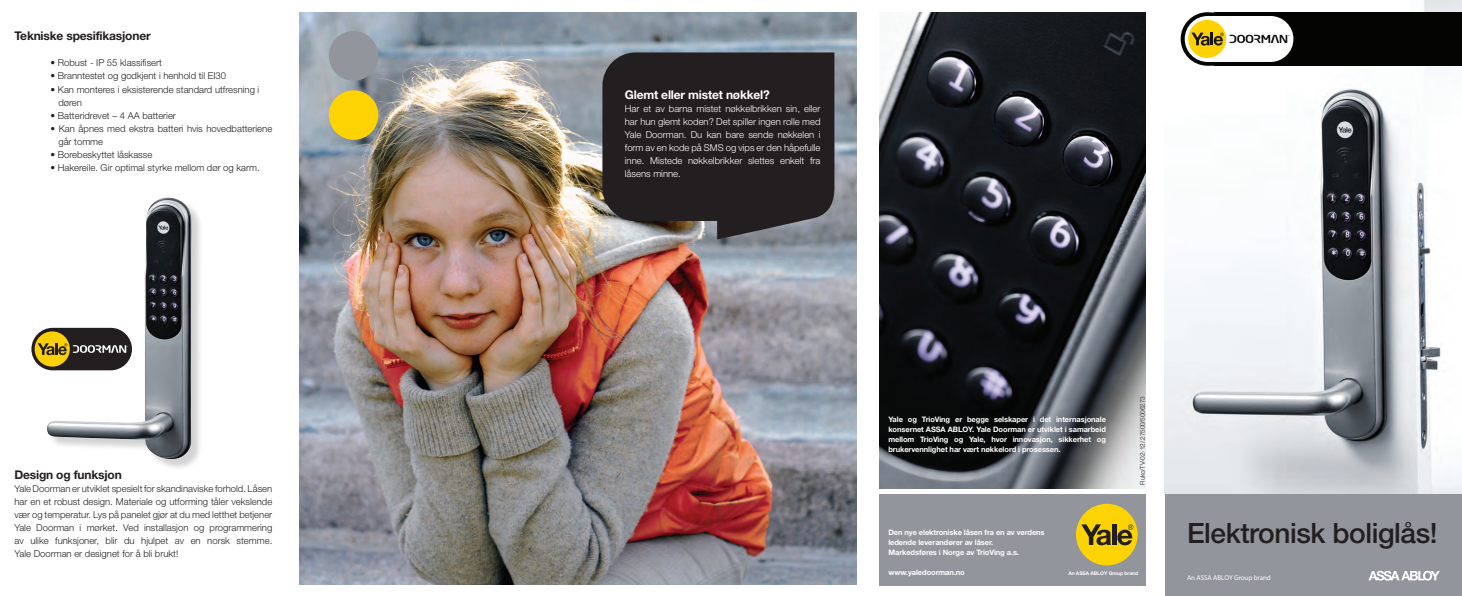
<style>
.page{position:relative;width:1462px;height:596px;background:#fff}
.page>*{position:absolute;margin:0;border:0;box-sizing:border-box;transform-origin:0 0}
.t1{font:500 28px "Helvetica Neue LT";letter-spacing:-.015em;color:#231f20}
.t2{font:700 12px "Helvetica Neue LT";letter-spacing:-.015em;color:#231f20}
.t3{font:700 12px "Helvetica Neue LT";letter-spacing:-.015em;color:#fff}
.t4{font:300 9.5px/13px "Helvetica Neue LT";color:#231f20}
.t5{font:300 9.5px/13px "Helvetica Neue LT";color:#fff;text-align:justify}
.t6{font:700 7.5px/10px "Helvetica Neue LT";letter-spacing:-.01em;color:#fff;text-align:justify}
.t7{font:700 7px "Helvetica Neue LT Std";letter-spacing:-.01em;color:#fff}
.t8{font:300 6.5px "Helvetica Neue LT";letter-spacing:-.025em;color:#231f20}
.t9{font:700 5px "Helvetica Neue LT";letter-spacing:-.01em;color:#fff}
.t10{font:2.5px "Trade Gothic LT Bold Cond Twenty";color:#171518}
.t11{font:2.4px "Trade Gothic LT Bold Cond Twenty";color:#fff}
</style>
<div class="page">
<img style="left:1164px;top:0;width:298px;height:494px">
<div style="left:1164px;top:494px;width:298px;height:101px;background:#92959c"></div>
<img style="left:299px;top:12px;width:557px;height:572px">
<div style="left:49px;top:199px;width:155px;height:272px;background:#231f20;opacity:.2"></div>
<img style="left:47px;top:197px;width:145px;height:264px">
<svg style="left:329px;top:149px;width:49px;height:50px;background:#97999c"></svg>
<div style="left:329px;top:31px;width:49px;height:50px;background:#92959c;border-radius:50%"></div>
<div style="left:329px;top:90px;width:49px;height:50px;background:#fed304;border-radius:50%"></div>
<div style="left:31px;top:328px;width:101px;height:42px;background:#231f20;border-radius:21px"></div>
<div style="left:35px;top:331px;width:35px;height:35px;background:#fed105;border-radius:50%"></div>
<svg style="left:38px;top:343px;width:29px;height:12px"></svg>
<svg style="left:73px;top:345px;width:53px;height:8px"></svg>
<svg style="left:602px;top:52px;width:232px;height:187px;background:#2e2b2c"></svg>
<div style="left:879px;top:494px;width:266px;height:91px;background:#92959c"></div>
<img style="left:879px;top:12px;width:267px;height:476px">
<div style="left:1076px;top:503px;width:61px;height:62px;background:#fed304;border-radius:50%"></div>
<svg style="left:1081px;top:524px;width:30px;height:21px"></svg>
<hr style="left:1112px;top:524px;width:4px;height:20px;background:#231f20">
<svg style="left:1117px;top:524px;width:16px;height:21px"></svg>
<svg style="left:1180px;top:12px;width:282px;height:54px"></svg>
<svg style="left:1368px;top:570px;width:72px;height:10px"></svg>
<p class="t2" style="left:14px;top:29px;width:138px">Tekniske spesifikasjoner</p>
<p class="t4" style="left:50px;top:56px;width:113px">• Robust - IP 55 klassifisert</p>
<p class="t4" style="left:50px;top:69px;width:177px">• Branntestet og godkjent i henhold til EI30</p>
<p class="t4" style="left:58px;top:82px;width:202px;text-indent:-8px">• Kan monteres i eksisterende standard utfresning i døren</p>
<p class="t4" style="left:50px;top:108px;width:127px">• Batteridrevet – 4 AA batterier</p>
<p class="t4" style="left:58px;top:121px;width:215px;text-indent:-8px">• Kan åpnes med ekstra batteri hvis hovedbatteriene går tomme</p>
<p class="t4" style="left:50px;top:147px;width:103px">• Borebeskyttet låskasse</p>
<p class="t4" style="left:50px;top:160px;width:211px">• Hakereile. Gir optimal styrke mellom dør og karm.</p>
<p class="t11" style="left:127px;top:345px;width:3px">™</p>
<p class="t2" style="left:14px;top:467px;width:109px">Design og funksjon</p>
<p class="t4" style="left:14px;top:481px;width:259px;text-align:justify">Yale Doorman er utviklet spesielt for skandinaviske forhold. Låsen har en et robust design. Materiale og utforming tåler vekslende vær og temperatur. Lys på panelet gjør at du med letthet betjener Yale Doorman i mørket. Ved installasjon og programmering av ulike funksjoner, blir du hjulpet av en norsk stemme.<br>Yale Doorman er designet for å bli brukt!</p>
<p class="t3" style="left:625px;top:87px;width:146px">Glemt eller mistet nøkkel?</p>
<p class="t5" style="left:625px;top:102px;width:197px">Har et av barna mistet nøkkelbrikken sin, eller har hun glemt koden? Det spiller ingen rolle med Yale Doorman. Du kan bare sende nøkkelen i form av en kode på SMS og vips er den håpefulle inne. Mistede nøkkelbrikker slettes enkelt fra låsens minne.</p>
<p class="t10" style="left:1288px;top:35px;width:3px">™</p>
<p class="t6" style="left:888px;top:414px;width:219px">Yale og TrioVing er begge selskaper i det internasjonale konsernet ASSA ABLOY. Yale Doorman er utviklet i samarbeid mellom TrioVing og Yale, hvor innovasjon, sikkerhet og brukervennlighet har vært nøkkelord i prosessen.</p>
<p class="t8" style="left:1138px;top:484px;width:90px;rotate:-90deg">Ruko/TV-02-12/.27500/5006273</p>
<p class="t6" style="left:888px;top:527px;width:158px;text-align:left">Den nye elektroniske låsen fra en av verdens ledende leverandører av låser.<br>Markedsføres i Norge av TrioVing a.s.</p>
<p class="t6" style="left:888px;top:567px;width:78px">www.yaledoorman.no</p>
<p class="t9" style="left:1068px;top:570px;width:71px">An ASSA ABLOY Group brand</p>
<h1 class="t1" style="left:1187px;top:516px;width:252px">Elektronisk boliglås!</h1>
<p class="t7" style="left:1187px;top:573px;width:85px">An ASSA ABLOY Group brand</p>
</div>
